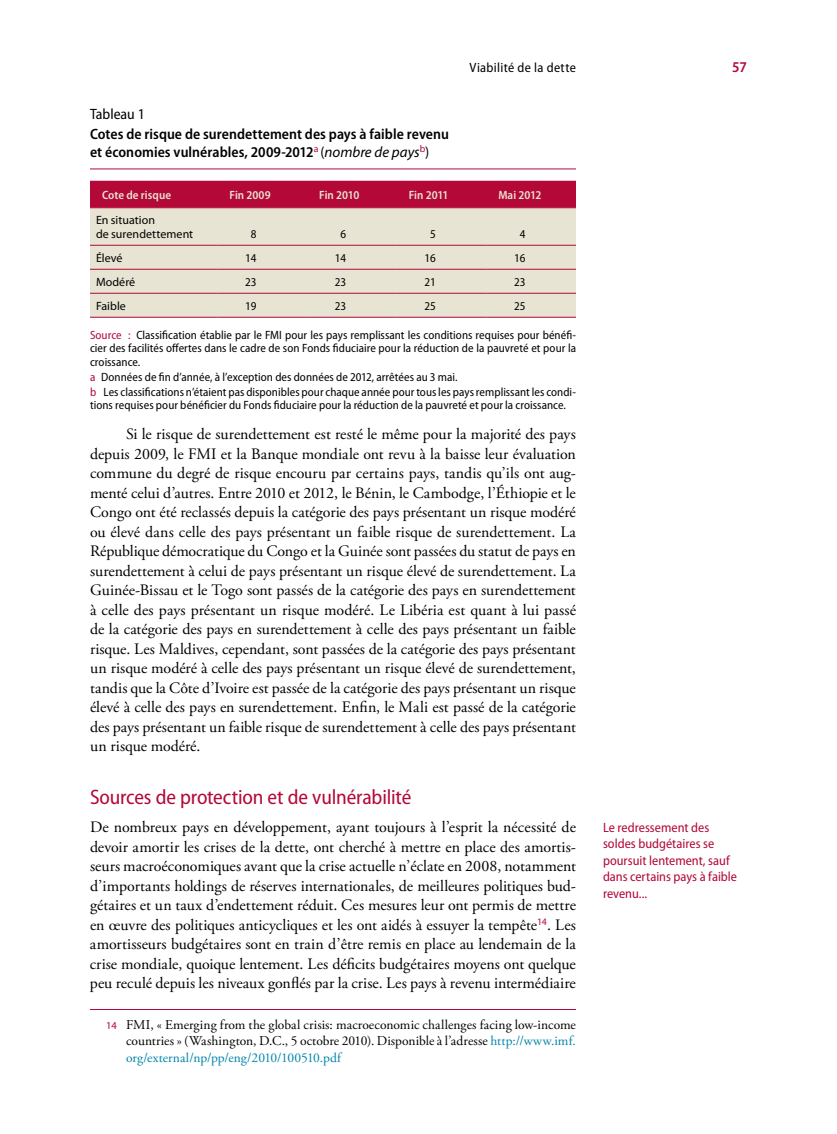
<style>
.page{position:relative;width:837px;height:1134px;background:#fff}
.page>*{position:absolute;margin:0;border:0;box-sizing:border-box;transform-origin:0 0}
.t1{font:semi-condensed 21px "Myriad Pro";letter-spacing:-.01em;color:#b30838}
.t2{font:15.9px/19.5px "Adobe Garamond Pro";color:#000;text-align:justify}
.t3{font:600 semi-condensed 15px/18px "Myriad Pro";letter-spacing:.005em;color:#000}
.t4{font:semi-condensed 15px "Myriad Pro";color:#000}
.t5{font:600 semi-condensed 15px "Myriad Pro";color:#b30838}
.t6{font:13.5px/16.5px "Adobe Garamond Pro";letter-spacing:.005em;color:#000;text-align:justify}
.t7{font:semi-condensed 13.5px/16.5px "Myriad Pro";color:#b30838}
.t8{font:semi-condensed 13.5px "Myriad Pro";letter-spacing:.025em;color:#000}
.t9{font:semi-condensed 12px/13.5px "Myriad Pro";letter-spacing:.005em;color:#000;text-align:justify}
.t10{font:12px/13.5px "Myriad Pro";letter-spacing:.005em;color:#000}
.t11{font:600 semi-condensed 12px "Myriad Pro";color:#e7e4d3}
.s1{font-weight:400}
.s2{font-weight:400;font-style:italic;font-stretch:normal}
.s3{color:#b30838}
.s4{font-family:"Myriad Pro";font-size:10.5px;color:#b30838}
.s5{color:#0084a9}
</style>
<div class="page">
<hr style="left:90px;top:169px;width:486px;height:1px;background:#b30838">
<div style="left:90px;top:181px;width:486px;height:26px;background:#b30838"></div>
<div style="left:90px;top:208px;width:486px;height:109px;background:#e7e4d3"></div>
<hr style="left:90px;top:207px;width:128px;height:1px;background:#b30838">
<hr style="left:90px;top:245px;width:128px;height:1px;background:#b30838">
<hr style="left:90px;top:269px;width:128px;height:1px;background:#b30838">
<hr style="left:90px;top:293px;width:128px;height:1px;background:#b30838">
<hr style="left:218px;top:207px;width:89px;height:1px;background:#b30838">
<hr style="left:307px;top:207px;width:90px;height:1px;background:#b30838">
<hr style="left:397px;top:207px;width:89px;height:1px;background:#b30838">
<hr style="left:486px;top:207px;width:90px;height:1px;background:#b30838">
<hr style="left:218px;top:245px;width:89px;height:1px;background:#b30838">
<hr style="left:307px;top:245px;width:90px;height:1px;background:#b30838">
<hr style="left:397px;top:245px;width:89px;height:1px;background:#b30838">
<hr style="left:486px;top:245px;width:90px;height:1px;background:#b30838">
<hr style="left:218px;top:269px;width:89px;height:1px;background:#b30838">
<hr style="left:307px;top:269px;width:90px;height:1px;background:#b30838">
<hr style="left:397px;top:269px;width:89px;height:1px;background:#b30838">
<hr style="left:486px;top:269px;width:90px;height:1px;background:#b30838">
<hr style="left:218px;top:293px;width:89px;height:1px;background:#b30838">
<hr style="left:307px;top:293px;width:90px;height:1px;background:#b30838">
<hr style="left:397px;top:293px;width:89px;height:1px;background:#b30838">
<hr style="left:486px;top:293px;width:90px;height:1px;background:#b30838">
<hr style="left:90px;top:317px;width:128px;height:1px;background:#b30838">
<hr style="left:218px;top:317px;width:89px;height:1px;background:#b30838">
<hr style="left:307px;top:317px;width:90px;height:1px;background:#b30838">
<hr style="left:397px;top:317px;width:89px;height:1px;background:#b30838">
<hr style="left:486px;top:317px;width:90px;height:1px;background:#b30838">
<hr style="left:90px;top:1009px;width:486px;height:1px;background:#b30838">
<p class="t8" style="left:470px;top:60px;width:108px">Viabilité de la dette</p>
<p class="t5" style="left:732px;top:59px;width:16px">57</p>
<p class="t4" style="left:90px;top:106px;width:56px">Tableau 1</p>
<p class="t3" style="left:90px;top:125px;width:361px">Cotes de risque de surendettement des pays à faible revenu et économies vulnérables, 2009-2012<sup>a</sup> <span class="s1">(</span><span class="s2">nombre de pays</span><sup>b</sup><span class="s1">)</span></p>
<p class="t11" style="left:102px;top:188px;width:71px">Cote de risque</p>
<p class="t11" style="left:230px;top:188px;width:43px">Fin 2009</p>
<p class="t11" style="left:319px;top:188px;width:42px">Fin 2010</p>
<p class="t11" style="left:409px;top:188px;width:41px">Fin 2011</p>
<p class="t11" style="left:498px;top:188px;width:44px">Mai 2012</p>
<p class="t10" style="left:96px;top:213px;width:99px">En situation<br>de surendettement</p>
<p class="t9" style="left:251px;top:227px;width:7px">8</p>
<p class="t9" style="left:340px;top:227px;width:7px">6</p>
<p class="t9" style="left:430px;top:227px;width:7px">5</p>
<p class="t9" style="left:520px;top:227px;width:7px">4</p>
<p class="t10" style="left:96px;top:251px;width:28px">Élevé</p>
<p class="t9" style="left:245px;top:251px;width:13px">14</p>
<p class="t9" style="left:335px;top:251px;width:13px">14</p>
<p class="t9" style="left:424px;top:251px;width:13px">16</p>
<p class="t9" style="left:514px;top:251px;width:13px">16</p>
<p class="t10" style="left:96px;top:275px;width:41px">Modéré</p>
<p class="t9" style="left:245px;top:275px;width:13px">23</p>
<p class="t9" style="left:335px;top:275px;width:13px">23</p>
<p class="t9" style="left:425px;top:275px;width:13px">21</p>
<p class="t9" style="left:514px;top:275px;width:13px">23</p>
<p class="t10" style="left:96px;top:299px;width:31px">Faible</p>
<p class="t9" style="left:245px;top:299px;width:13px">19</p>
<p class="t9" style="left:335px;top:299px;width:13px">23</p>
<p class="t9" style="left:425px;top:299px;width:13px">25</p>
<p class="t9" style="left:514px;top:299px;width:13px">25</p>
<p class="t9" style="left:90px;top:328px;width:488px"><span class="s3">Source :</span> Classification établie par le FMI pour les pays remplissant les conditions requises pour bénéfi&shy;cier des facilités offertes dans le cadre de son Fonds fiduciaire pour la réduction de la pauvreté et pour la croissance.</p>
<p class="t9" style="left:90px;top:369px;width:487px;line-height:15px"><span class="s3">a</span> Données de fin d’année, à l’exception des données de 2012, arrêtées au 3 mai.<br><span class="s3">b</span> Les classifications n’étaient pas disponibles pour chaque année pour tous les pays remplissant les condi-</p>
<p class="t9" style="left:90px;top:399px;width:477px">tions requises pour bénéficier du Fonds fiduciaire pour la réduction de la pauvreté et pour la croissance.</p>
<p class="t2" style="left:90px;top:425px;width:488px;text-indent:36px">Si le risque de surendettement est resté le même pour la majorité des pays depuis 2009, le FMI et la Banque mondiale ont revu à la baisse leur évaluation commune du degré de risque encouru par certains pays, tandis qu’ils ont aug&shy;menté celui d’autres. Entre 2010 et 2012, le Bénin, le Cambodge, l’Éthiopie et le Congo ont été reclassés depuis la catégorie des pays présentant un risque modéré ou élevé dans celle des pays présentant un faible risque de surendettement. La République démocratique du Congo et la Guinée sont passées du statut de pays en surendettement à celui de pays présentant un risque élevé de surendettement. La Guinée-Bissau et le Togo sont passés de la catégorie des pays en surendettement à celle des pays présentant un risque modéré. Le Libéria est quant à lui passé de la catégorie des pays en surendettement à celle des pays présentant un faible risque. Les Maldives, cependant, sont passées de la catégorie des pays présentant un risque modéré à celle des pays présentant un risque élevé de surendettement, tandis que la Côte d’Ivoire est passée de la catégorie des pays présentant un risque élevé à celle des pays en surendettement. Enfin, le Mali est passé de la catégorie des pays présentant un faible risque de surendettement à celle des pays présentant un risque modéré.</p>
<h1 class="t1" style="left:90px;top:785px;width:323px">Sources de protection et de vulnérabilité</h1>
<p class="t2" style="left:90px;top:818px;width:488px">De nombreux pays en développement, ayant toujours à l’esprit la nécessité de devoir amortir les crises de la dette, ont cherché à mettre en place des amortis&shy;seurs macroéconomiques avant que la crise actuelle n’éclate en 2008, notamment d’importants holdings de réserves internationales, de meilleures politiques bud&shy;gétaires et un taux d’endettement réduit. Ces mesures leur ont permis de mettre en œuvre des politiques anticycliques et les ont aidés à essuyer la tempête<sup>14</sup>. Les amortisseurs budgétaires sont en train d’être remis en place au lendemain de la crise mondiale, quoique lentement. Les déficits budgétaires moyens ont quelque peu reculé depuis les niveaux gonflés par la crise. Les pays à revenu intermédiaire</p>
<p class="t6" style="left:126px;top:1017px;width:451px;text-indent:-20px"><span class="s4">14</span> FMI, « Emerging from the global crisis: macroeconomic challenges facing low-income countries » (Washington, D.C., 5 octobre 2010). Disponible à l’adresse <span class="s5">http://www.imf. org/external/np/pp/eng/2010/100510.pdf</span></p>
<p class="t7" style="left:603px;top:819px;width:136px">Le redressement des soldes budgétaires se poursuit lentement, sauf dans certains pays à faible revenu...</p>
</div>
